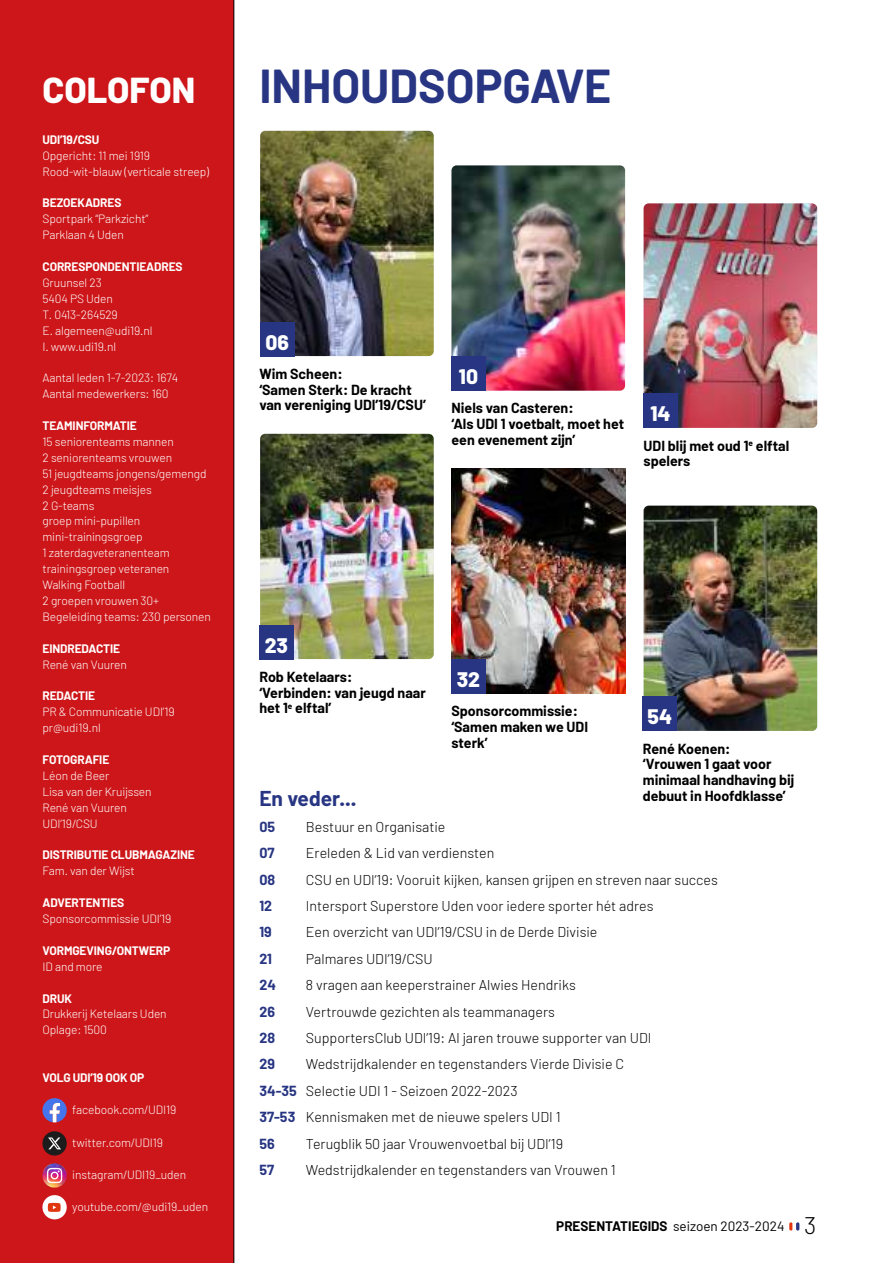
<style>
.page{position:relative;width:893px;height:1263px;background:#fff}
.page>*{position:absolute;margin:0;border:0;box-sizing:border-box;transform-origin:0 0}
.t1{font:700 46.5px "Barlow";color:#273583}
.t2{font:800 36px "Barlow";color:#fff}
.t3{font:800 21px "Barlow";color:#fff}
.t4{font:700 21px "Barlow";color:#273583}
.t5{font:300 14.25px/26.4px "Barlow";color:#000}
.t6{font:700 14.25px/15.8px "Barlow";color:#000}
.t7{font:700 14.25px "Barlow";color:#273583}
.t8{font:13.5px "Barlow";color:#000}
.t9{font:300 12px/15.9px "Barlow";letter-spacing:-.01em;color:#fff}
.t10{font:700 12px "Barlow";letter-spacing:-.01em;color:#fff}
.s1{font-weight:700;color:#273583}
.s2{font-weight:700}
.s3{font-weight:300;font-size:24px}
</style>
<div class="page">
<div style="left:0;top:0;width:234px;height:1263px;background:#cd1619"></div>
<hr style="left:233px;top:0;width:1px;height:1263px;background:#000">
<img style="left:260px;top:131px;width:174px;height:225px">
<img style="left:260px;top:434px;width:174px;height:225px">
<img style="left:644px;top:506px;width:173px;height:225px">
<img style="left:451px;top:468px;width:174px;height:226px">
<img style="left:451px;top:165px;width:174px;height:226px">
<div style="left:260px;top:322px;width:34px;height:34px;background:#273583"></div>
<div style="left:259px;top:625px;width:34px;height:34px;background:#273583"></div>
<div style="left:643px;top:697px;width:34px;height:34px;background:#273583"></div>
<div style="left:451px;top:660px;width:34px;height:34px;background:#273583"></div>
<div style="left:451px;top:357px;width:34px;height:34px;background:#273583"></div>
<svg style="left:42px;top:1098px;width:25px;height:24px"></svg>
<img style="left:42px;top:1163px;width:25px;height:24px">
<svg style="left:47px;top:1168px;width:15px;height:15px"></svg>
<div style="left:42px;top:1131px;width:25px;height:24px;background:#1c1c1c;border-radius:50%"></div>
<div style="left:42px;top:1195px;width:25px;height:24px;background:#fff;border-radius:50%"></div>
<svg style="left:48px;top:1203px;width:13px;height:9px"></svg>
<svg style="left:48px;top:1137px;width:13px;height:12px"></svg>
<img style="left:644px;top:203px;width:173px;height:225px">
<div style="left:644px;top:394px;width:34px;height:34px;background:#273583"></div>
<svg style="left:789px;top:1222px;width:10px;height:8px"></svg>
<h2 class="t2" style="left:43px;top:68px;width:154px">COLOFON</h2>
<p class="t10" style="left:43px;top:132px;width:58px">UDI’19/CSU</p>
<p class="t9" style="left:43px;top:147px;width:168px">Opgericht: 11 mei 1919<br>Rood-wit-blauw (verticale streep)</p>
<p class="t10" style="left:43px;top:196px;width:80px">BEZOEKADRES</p>
<p class="t9" style="left:43px;top:211px;width:107px">Sportpark “Parkzicht”<br>Parklaan 4 Uden</p>
<p class="t10" style="left:43px;top:259px;width:142px">CORRESPONDENTIEADRES</p>
<p class="t9" style="left:43px;top:274px;width:111px">Gruunsel 23<br>5404 PS Uden<br>T. 0413-264529<br>E. algemeen@udi19.nl<br>I. www.udi19.nl</p>
<p class="t9" style="left:43px;top:370px;width:137px">Aantal leden 1-7-2023: 1674<br>Aantal medewerkers: 160</p>
<p class="t10" style="left:43px;top:418px;width:96px">TEAMINFORMATIE</p>
<p class="t9" style="left:43px;top:433px;width:170px">15 seniorenteams mannen<br>2 seniorenteams vrouwen<br>51 jeugdteams jongens/gemengd<br>2 jeugdteams meisjes<br>2 G-teams<br>groep mini-pupillen mini-trainingsgroep<br>1 zaterdagveteranenteam trainingsgroep veteranen<br>Walking Football<br>2 groepen vrouwen 30+<br>Begeleiding teams: 230 personen</p>
<p class="t10" style="left:43px;top:641px;width:79px">EINDREDACTIE</p>
<p class="t9" style="left:43px;top:656px;width:86px">René van Vuuren</p>
<p class="t10" style="left:43px;top:689px;width:54px">REDACTIE</p>
<p class="t9" style="left:43px;top:704px;width:134px">PR &amp; Communicatie UDI’19 pr@udi19.nl</p>
<p class="t10" style="left:43px;top:752px;width:68px">FOTOGRAFIE</p>
<p class="t9" style="left:43px;top:767px;width:111px">Léon de Beer<br>Lisa van der Kruijssen<br>René van Vuuren<br>UDI’19/CSU</p>
<p class="t10" style="left:43px;top:848px;width:154px">DISTRIBUTIE CLUBMAGAZINE</p>
<p class="t9" style="left:43px;top:863px;width:94px">Fam. van der Wijst</p>
<p class="t10" style="left:43px;top:895px;width:83px">ADVERTENTIES</p>
<p class="t9" style="left:43px;top:910px;width:130px">Sponsorcommissie UDI’19</p>
<p class="t10" style="left:43px;top:943px;width:129px">VORMGEVING/ONTWERP</p>
<p class="t9" style="left:43px;top:958px;width:62px">ID and more</p>
<p class="t10" style="left:43px;top:991px;width:31px">DRUK</p>
<p class="t9" style="left:43px;top:1006px;width:126px">Drukkerij Ketelaars Uden<br>Oplage: 1500</p>
<p class="t10" style="left:43px;top:1070px;width:103px">VOLG UDI’19 OOK OP</p>
<p class="t9" style="left:72px;top:1102px;width:106px">facebook.com/UDI19</p>
<p class="t9" style="left:72px;top:1134px;width:92px">twitter.com/UDI19</p>
<p class="t9" style="left:72px;top:1166px;width:115px">instagram/UDI19_uden</p>
<p class="t9" style="left:72px;top:1198px;width:137px">youtube.com/@udi19_uden</p>
<h1 class="t1" style="left:259px;top:58px;width:354px">INHOUDSOPGAVE</h1>
<h3 class="t3" style="left:265px;top:329px;width:25px">06</h3>
<p class="t6" style="left:259px;top:366px;width:85px">Wim Scheen:</p>
<h3 class="t3" style="left:459px;top:364px;width:21px">10</h3>
<p class="t6" style="left:259px;top:381px;width:168px">‘Samen Sterk: De kracht van vereniging UDI’19/CSU’</p>
<p class="t6" style="left:451px;top:400px;width:174px">Niels van Casteren:<br>‘Als UDI 1 voetbalt, moet het een evenement zijn’</p>
<h3 class="t3" style="left:650px;top:401px;width:22px">14</h3>
<p class="t6" style="left:644px;top:437px;width:147px">UDI blij met oud 1<sup>e</sup> elftal spelers</p>
<h3 class="t3" style="left:265px;top:632px;width:25px">23</h3>
<p class="t6" style="left:259px;top:669px;width:168px">Rob Ketelaars: ‘Verbinden: van jeugd naar het 1<sup>e</sup> elftal’</p>
<h3 class="t3" style="left:457px;top:666px;width:25px">32</h3>
<p class="t6" style="left:451px;top:703px;width:138px">Sponsorcommissie: ‘Samen maken we UDI sterk’</p>
<h3 class="t3" style="left:647px;top:704px;width:26px">54</h3>
<p class="t6" style="left:643px;top:740px;width:153px">René Koenen:<br>‘Vrouwen 1 gaat voor minimaal handhaving bij debuut in Hoofdklasse’</p>
<h3 class="t4" style="left:259px;top:785px;width:98px">En veder...</h3>
<p class="t7" style="left:259px;top:818px;width:17px">05</p>
<p class="t5" style="left:306px;top:813px;width:141px">Bestuur en Organisatie</p>
<p class="t7" style="left:259px;top:844px;width:17px">07</p>
<p class="t5" style="left:306px;top:840px;width:190px">Ereleden &amp; Lid van verdiensten</p>
<p class="t7" style="left:259px;top:871px;width:17px">08</p>
<p class="t5" style="left:306px;top:866px;width:414px">CSU en UDI’19: Vooruit kijken, kansen grijpen en streven naar succes</p>
<p class="t7" style="left:259px;top:897px;width:14px">12</p>
<p class="t5" style="left:306px;top:892px;width:349px">Intersport Superstore Uden voor iedere sporter hét adres</p>
<p class="t7" style="left:259px;top:923px;width:14px">19</p>
<p class="t5" style="left:306px;top:919px;width:293px">Een overzicht van UDI’19/CSU in de Derde Divisie</p>
<p class="t7" style="left:259px;top:950px;width:14px">21</p>
<p class="t5" style="left:306px;top:945px;width:128px">Palmares UDI’19/CSU</p>
<p class="t7" style="left:259px;top:976px;width:18px">24</p>
<p class="t5" style="left:306px;top:971px;width:271px">8 vragen aan keeperstrainer Alwies Hendriks</p>
<p class="t7" style="left:259px;top:1003px;width:17px">26</p>
<p class="t5" style="left:306px;top:998px;width:251px">Vertrouwde gezichten als teammanagers</p>
<p class="t7" style="left:259px;top:1029px;width:17px">28</p>
<p class="t5" style="left:306px;top:1024px;width:347px">SupportersClub UDI’19: Al jaren trouwe supporter van UDI</p>
<p class="t7" style="left:259px;top:1055px;width:17px">29</p>
<p class="t5" style="left:259px;top:1051px;width:366px;text-indent:46px">Wedstrijdkalender en tegenstanders Vierde Divisie C <span class="s1">34-35</span> Selectie UDI 1 - Seizoen 2022-2023<br><span class="s1">37-53</span> Kennismaken met de nieuwe spelers UDI 1<br><span class="s1">56</span></p>
<p class="t5" style="left:306px;top:1130px;width:259px">Terugblik 50 jaar Vrouwenvoetbal bij UDI’19</p>
<p class="t7" style="left:259px;top:1161px;width:16px">57</p>
<p class="t5" style="left:306px;top:1156px;width:311px">Wedstrijdkalender en tegenstanders van Vrouwen 1</p>
<p class="t8" style="left:556px;top:1217px;width:262px"><span class="s2">PRESENTATIEGIDS</span> seizoen 2023-2024 <span class="s3">3</span></p>
</div>
